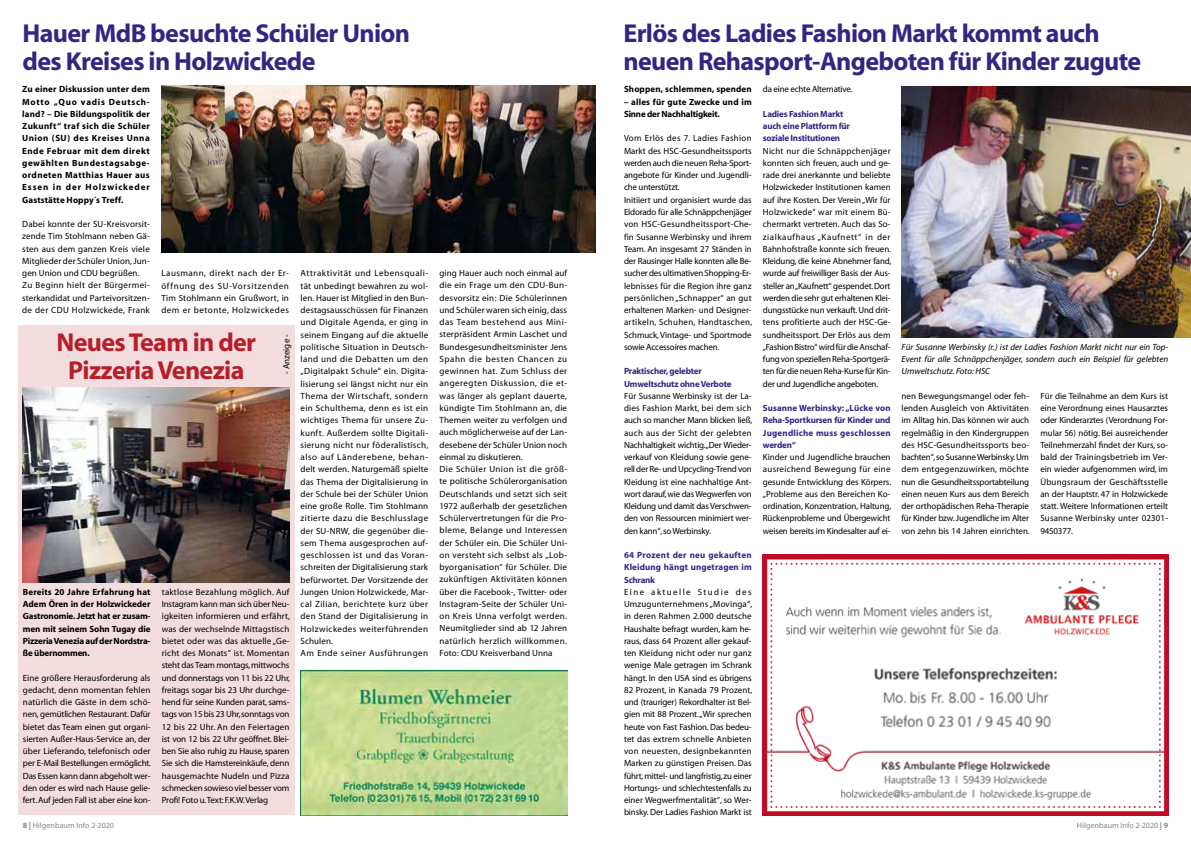
<style>
.page{position:relative;width:1191px;height:842px;background:#fff}
.page>*{position:absolute;margin:0;border:0;box-sizing:border-box;transform-origin:0 0}
.t1{font:700 26px/28px "Myriad";letter-spacing:-.025em;color:#312783}
.t2{font:700 26px/28px "Myriad";letter-spacing:-.025em;color:#b61f2a;text-align:center}
.t3{font:9px/12.2px "Myriad";letter-spacing:.015em;color:#000;text-align:justify}
.t4{font:9px/12.3px "Myriad";letter-spacing:-.005em;color:#000}
.t5{font:700 9px/12.2px "Myriad";letter-spacing:.01em;color:#000;text-align:justify}
.t6{font:700 9px/12.2px "Myriad";letter-spacing:-.02em;color:#312783}
.t7{font:italic 9px/12.2px "Myriad";color:#000;text-align:justify}
.t8{font:700 9px/12.2px "Myriad";letter-spacing:-.02em;color:#000}
.t9{font:9px "Myriad";letter-spacing:-.02em;color:#000}
.t10{font:9px "Myriad Pro";color:#000}
.t11{font:8px "Myriad";letter-spacing:.005em;color:#878787}
.s1{font-weight:700}
</style>
<div class="page">
<img style="left:162px;top:86px;width:433px;height:166px">
<img style="left:901px;top:86px;width:290px;height:252px">
<div style="left:18px;top:325px;width:277px;height:490px;background:#f4dddf"></div>
<img style="left:23px;top:387px;width:266px;height:195px">
<img style="left:301px;top:670px;width:266px;height:145px">
<img style="left:763px;top:554px;width:405px;height:261px">
<h1 class="t1" style="left:23px;top:20px;width:389px">Hauer MdB besuchte Schüler Union des Kreises in Holzwickede</h1>
<p class="t5" style="left:22px;top:84px;width:129px">Zu einer Diskussion unter dem Motto „Quo vadis Deutsch&shy;land? – Die Bildungspolitik der Zukunft“ traf sich die Schüler Union (SU) des Kreises Unna Ende Februar mit dem direkt gewählten Bundestagsabge&shy;ordneten Matthias Hauer aus Essen in der Holzwickeder Gaststätte Hoppy´s Treff.</p>
<p class="t3" style="left:22px;top:218px;width:129px;text-align:left">Dabei konnte der SU-Kreisvorsit&shy;zende Tim Stohlmann neben Gä&shy;sten aus dem ganzen Kreis viele<br>Mitglieder der Schüler Union, Jun&shy;gen Union und CDU begrüßen.<br>Zu Beginn hielt der Bürgermei&shy;sterkandidat und Parteivorsitzen&shy;de der CDU Holzwickede, Frank</p>
<p class="t3" style="left:161px;top:268px;width:129px">Lausmann, direkt nach der Er&shy;öffnung des SU-Vorsitzenden Tim Stohlmann ein Grußwort, in dem er betonte, Holzwickedes</p>
<p class="t3" style="left:300px;top:268px;width:129px;text-align:left">Attraktivität und Lebensquali&shy;tät unbedingt bewahren zu wol&shy;len. Hauer ist Mitglied in den Bun&shy;destagsausschüssen für Finanzen und Digitale Agenda, er ging in seinem Eingang auf die aktuelle politische Situation in Deutsch&shy;land und die Debatten um den „Digitalpakt Schule“ ein. Digita&shy;lisierung sei längst nicht nur ein<br>Thema der Wirtschaft, sondern ein Schulthema, denn es ist ein wichtiges Thema für unsere Zu&shy;kunft. Außerdem sollte Digitali&shy;sierung nicht nur föderalistisch, also auf Länderebene, behan&shy;delt werden. Naturgemäß spielte das Thema der Digitalisierung in der Schule bei der Schüler Union eine große Rolle. Tim Stohlmann zitierte dazu die Beschlusslage der SU-NRW, die gegenüber die&shy;sem Thema ausgesprochen auf&shy;geschlossen ist und das Voran&shy;schreiten der Digitalisierung stark befürwortet. Der Vorsitzende der<br>Jungen Union Holzwickede, Mar&shy;cal Zilian, berichtete kurz über den Stand der Digitalisierung in<br>Holzwickedes weiterführenden<br>Schulen.<br>Am Ende seiner Ausführungen</p>
<p class="t3" style="left:439px;top:267px;width:129px;text-align:left">ging Hauer auch noch einmal auf die ein Frage um den CDU-Bun&shy;desvorsitz ein: Die Schülerinnen und Schüler waren sich einig, dass das Team bestehend aus Mini&shy;sterpräsident Armin Laschet und<br>Bundesgesundheitsminister Jens<br>Spahn die besten Chancen zu gewinnen hat. Zum Schluss der angeregten Diskussion, die et&shy;was länger als geplant dauerte, kündigte Tim Stohlmann an, die<br>Themen weiter zu verfolgen und auch möglicherweise auf der Lan&shy;desebene der Schüler Union noch einmal zu diskutieren.<br>Die Schüler Union ist die größ&shy;te politische Schülerorganisation<br>Deutschlands und setzt sich seit<br>1972 außerhalb der gesetzlichen<br>Schülervertretungen für die Pro&shy;bleme, Belange und Interessen der Schüler ein. Die Schüler Uni&shy;on versteht sich selbst als „Lob&shy;byorganisation“ für Schüler. Die zukünftigen Aktivitäten können über die Facebook-, Twitter- oder<br>Instagram-Seite der Schüler Uni&shy;on Kreis Unna verfolgt werden.<br>Neumitglieder sind ab 12 Jahren natürlich herzlich willkommen.<br>Foto: CDU Kreisverband Unna</p>
<h1 class="t2" style="left:56px;top:329px;width:201px">Neues Team in der<br>Pizzeria Venezia</h1>
<p class="t10" style="left:281px;top:374px;width:41px;rotate:-90deg">- Anzeige -</p>
<p class="t5" style="left:23px;top:586px;width:129px">Bereits 20 Jahre Erfahrung hat Adem Ören in der Holzwickeder Gastronomie. Jetzt hat er zusam&shy;men mit seinem Sohn Tugay die Pizzeria Venezia auf der Nordstra&shy;ße übernommen.</p>
<p class="t3" style="left:23px;top:672px;width:130px">Eine größere Herausforderung als gedacht, denn momentan fehlen natürlich die Gäste in dem schö&shy;nen, gemütlichen Restaurant. Dafür bietet das Team einen gut organi&shy;sierten Außer-Haus-Service an, der über Lieferando, telefonisch oder per E-Mail Bestellungen ermöglicht.<br>Das Essen kann dann abgeholt wer&shy;den oder es wird nach Hause gelie&shy;fert. Auf jeden Fall ist aber eine kon-</p>
<p class="t3" style="left:162px;top:586px;width:130px">taktlose Bezahlung möglich. Auf Instagram kann man sich über Neu&shy;igkeiten informieren und erfährt, was der wechselnde Mittagstisch bietet oder was das aktuelle „Ge&shy;richt des Monats“ ist. Momentan steht das Team montags, mittwochs und donnerstags von 11 bis 22 Uhr, freitags sogar bis 23 Uhr durchge&shy;hend für seine Kunden parat, sams&shy;tags von 15 bis 23 Uhr, sonntags von 12 bis 22 Uhr. An den Feiertagen ist von 12 bis 22 Uhr geöffnet. Blei&shy;ben Sie also ruhig zu Hause, sparen Sie sich die Hamstereinkäufe, denn hausgemachte Nudeln und Pizza schmecken sowieso viel besser vom Profi! Foto u.Text: F.K.W. Verlag</p>
<h1 class="t1" style="left:623px;top:20px;width:519px">Erlös des Ladies Fashion Markt kommt auch neuen Rehasport-Angeboten für Kinder zugute</h1>
<p class="t5" style="left:624px;top:84px;width:129px">Shoppen, schlemmen, spenden</p>
<p class="t8" style="left:624px;top:96px;width:129px">– alles für gute Zwecke und im<br>Sinne der Nachhaltigkeit.</p>
<p class="t4" style="left:624px;top:133px;width:130px">Vom Erlös des 7. Ladies Fashion<br>Markt des HSC-Gesundheitssports werden auch die neuen Reha-Sport&shy;angebote für Kinder und Jugendli&shy;che unterstützt.<br>Initiiert und organisiert wurde das<br>Eldorado für alle Schnäppchenjäger von HSC-Gesundheitssport-Che&shy;fin Susanne Werbinsky und ihrem<br>Team. An insgesamt 27 Ständen in der Rausinger Halle konnten alle Be&shy;sucher des ultimativen Shopping-Er&shy;lebnisses für die Region ihre ganz persönlichen „Schnapper“ an gut erhaltenen Marken- und Designer&shy;artikeln, Schuhen, Handtaschen,<br>Schmuck, Vintage- und Sportmode sowie Accessoires machen.</p>
<p class="t6" style="left:624px;top:365px;width:109px">Praktischer, gelebter<br>Umweltschutz ohne Verbote</p>
<p class="t3" style="left:624px;top:390px;width:130px">Für Susanne Werbinsky ist der La&shy;dies Fashion Markt, bei dem sich auch so mancher Mann blicken ließ, auch aus der Sicht der gelebten Nachhaltigkeit wichtig.„Der Wieder&shy;verkauf von Kleidung sowie gene&shy;rell der Re- und Upcycling-Trend von Kleidung ist eine nachhaltige Ant&shy;wort darauf, wie das Wegwerfen von Kleidung und damit das Verschwen&shy;den von Ressourcen minimiert wer&shy;den kann“, so Werbinsky.</p>
<p class="t6" style="left:624px;top:549px;width:129px;text-align:justify">64 Prozent der neu gekauften Kleidung hängt ungetragen im Schrank</p>
<p class="t3" style="left:624px;top:586px;width:130px">Eine aktuelle Studie des Umzugunternehmens „Movinga“, in deren Rahmen 2.000 deutsche Haushalte befragt wurden, kam he&shy;raus, dass 64 Prozent aller gekauf&shy;ten Kleidung nicht oder nur ganz wenige Male getragen im Schrank hängt. In den USA sind es übrigens 82 Prozent, in Kanada 79 Prozent, und (trauriger) Rekordhalter ist Bel&shy;gien mit 88 Prozent.„Wir sprechen heute von Fast Fashion. Das bedeu&shy;tet das extrem schnelle Anbieten von neuesten, designbekannten Marken zu günstigen Preisen. Das führt, mittel- und langfristig, zu einer Hortungs- und schlechtestenfalls zu einer Wegwerfmentalität“, so Wer&shy;binsky. Der Ladies Fashion Markt ist</p>
<p class="t9" style="left:763px;top:85px;width:91px">da eine echte Alternative.</p>
<p class="t6" style="left:763px;top:108px;width:89px">Ladies Fashion Markt auch eine Plattform für soziale Institutionen</p>
<p class="t3" style="left:763px;top:145px;width:130px">Nicht nur die Schnäppchenjäger konnten sich freuen, auch und ge&shy;rade drei anerkannte und beliebte Holzwickeder Institutionen kamen auf ihre Kosten. Der Verein „Wir für Holzwickede“ war mit einem Bü&shy;chermarkt vertreten. Auch das So&shy;zialkaufhaus „Kaufnett“ in der Bahnhofstraße konnte sich freuen.<br>Kleidung, die keine Abnehmer fand, wurde auf freiwilliger Basis der Aus&shy;steller an „Kaufnett“ gespendet. Dort werden die sehr gut erhaltenen Klei&shy;dungsstücke nun verkauft. Und drit&shy;tens profitierte auch der HSC-Ge&shy;sundheitssport. Der Erlös aus dem „Fashion Bistro“ wird für die Anschaf&shy;fung von speziellen Reha-Sportgerä&shy;ten für die neuen Reha-Kurse für Kin&shy;der und Jugendliche angeboten.</p>
<p class="t6" style="left:763px;top:402px;width:129px;text-align:justify">Susanne Werbinsky: „Lücke von Reha-Sportkursen für Kinder und Jugendliche muss geschlossen werden“</p>
<p class="t3" style="left:763px;top:451px;width:130px">Kinder und Jugendliche brauchen ausreichend Bewegung für eine gesunde Entwicklung des Körpers. „Probleme aus den Bereichen Ko&shy;ordination, Konzentration, Haltung, Rückenprobleme und Übergewicht weisen bereits im Kindesalter auf ei-</p>
<p class="t7" style="left:901px;top:341px;width:268px">Für Susanne Werbinsky (r.) ist der Ladies Fashion Markt nicht nur ein Top-Event für alle Schnäppchenjäger, sondern auch ein Beispiel für gelebten Umweltschutz. Foto: HSC</p>
<p class="t3" style="left:901px;top:390px;width:130px">nen Bewegungsmangel oder feh&shy;lenden Ausgleich von Aktivitäten im Alltag hin. Das können wir auch regelmäßig in den Kindergruppen des HSC-Gesundheitssports beo&shy;bachten“, so Susanne Werbinsky. Um dem entgegenzuwirken, möchte nun die Gesundheitssportabteilung einen neuen Kurs aus dem Bereich der orthopädischen Reha-Therapie für Kinder bzw. Jugendliche im Alter von zehn bis 14 Jahren einrichten.</p>
<p class="t3" style="left:1040px;top:390px;width:129px">Für die Teilnahme an dem Kurs ist eine Verordnung eines Hausarztes oder Kinderarztes (Verordnung For&shy;mular 56) nötig. Bei ausreichender Teilnehmerzahl findet der Kurs, so&shy;bald der Trainingsbetrieb im Ver&shy;ein wieder aufgenommen wird, im Übungsraum der Geschäftsstelle an der Hauptstr. 47 in Holzwickede statt. Weitere Informationen erteilt Susanne Werbinsky unter 02301- 9450377.</p>
<p class="t11" style="left:23px;top:821px;width:93px"><span class="s1">8 |</span> Hilgenbaum Info 2-2020</p>
<p class="t11" style="left:1077px;top:821px;width:93px">Hilgenbaum Info 2-2020 <span class="s1">| 9</span></p>
</div>
